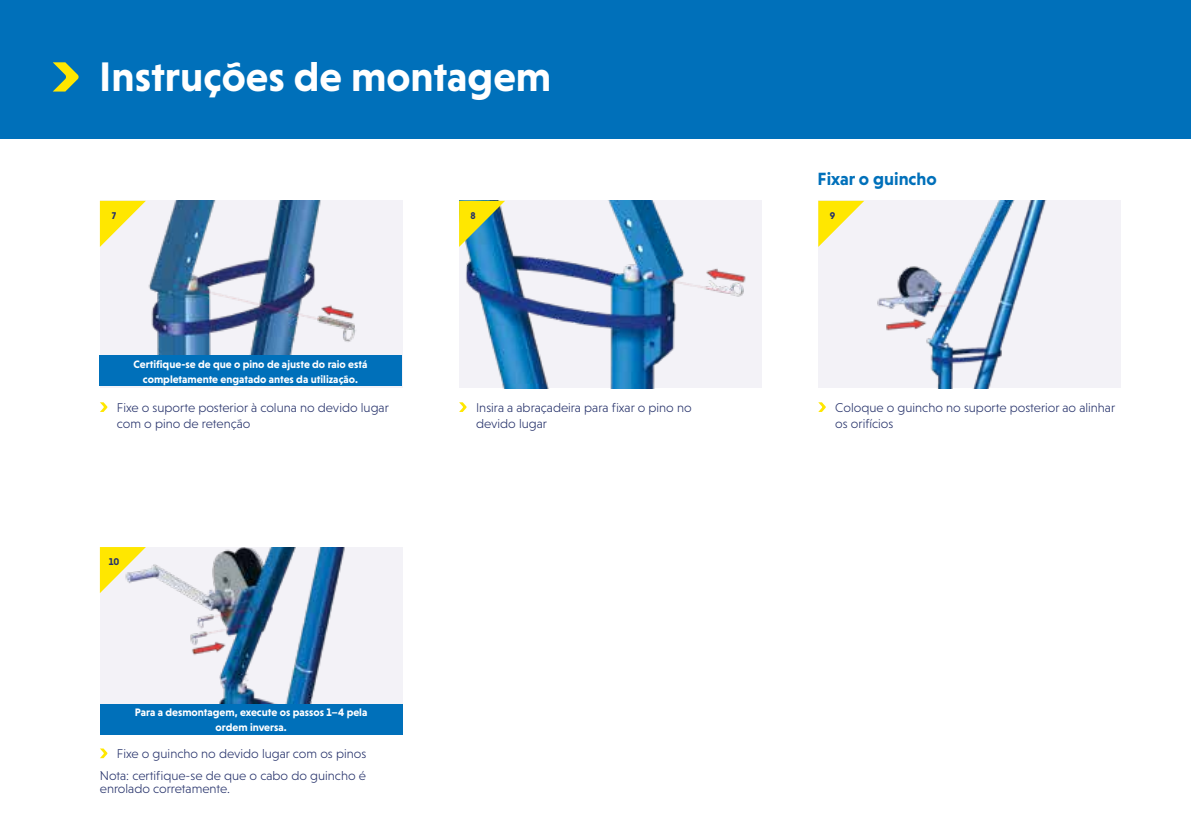
<style>
.page{position:relative;width:1191px;height:840px;background:#fff}
.page>*{position:absolute;margin:0;border:0;box-sizing:border-box;transform-origin:0 0}
.t1{font:700 42px "Niveau Grotesk";color:#fff}
.t2{font:700 18px "Niveau Grotesk";color:#0070ba}
.t3{font:300 13px/16px "Niveau Grotesk";color:#25316a}
.t4{font:700 11px/15px "Niveau Grotesk";color:#fff;text-align:center}
.t5{font:700 10px "Niveau Grotesk";color:#25316a}
</style>
<div class="page">
<div style="left:0;top:0;width:1191px;height:138px;background:#0070ba"></div>
<svg style="left:53px;top:62px;width:26px;height:29px"></svg>
<svg style="left:100px;top:748px;width:7px;height:9px"></svg>
<svg style="left:100px;top:402px;width:7px;height:10px"></svg>
<svg style="left:459px;top:402px;width:8px;height:10px"></svg>
<svg style="left:818px;top:402px;width:8px;height:10px"></svg>
<div style="left:100px;top:546px;width:302px;height:187px;background:#f3f2f7"></div>
<img style="left:146px;top:546px;width:223px;height:157px">
<img style="left:459px;top:201px;width:302px;height:187px">
<div style="left:818px;top:201px;width:302px;height:187px;background:#f3f2f7"></div>
<img style="left:877px;top:201px;width:169px;height:187px">
<div style="left:100px;top:201px;width:302px;height:187px;background:#f3f2f7"></div>
<img style="left:148px;top:201px;width:208px;height:154px">
<div style="left:100px;top:703px;width:302px;height:30px;background:#0070ba"></div>
<svg style="left:100px;top:546px;width:46px;height:46px"></svg>
<svg style="left:459px;top:201px;width:46px;height:46px"></svg>
<svg style="left:818px;top:201px;width:46px;height:46px"></svg>
<svg style="left:100px;top:201px;width:46px;height:46px"></svg>
<div style="left:99px;top:355px;width:303px;height:31px;background:#0070ba"></div>
<h1 class="t1" style="left:99px;top:52px;width:453px">Instruções de montagem</h1>
<h2 class="t2" style="left:817px;top:168px;width:121px">Fixar o guincho</h2>
<p class="t5" style="left:112px;top:209px;width:6px">7</p>
<p class="t5" style="left:470px;top:209px;width:7px">8</p>
<p class="t5" style="left:829px;top:209px;width:7px">9</p>
<p class="t4" style="left:134px;top:356px;width:235px">Certifique-se de que o pino de ajuste do raio está completamente engatado antes da utilização.</p>
<p class="t3" style="left:117px;top:399px;width:273px">Fixe o suporte posterior à coluna no devido lugar com o pino de retenção</p>
<p class="t3" style="left:476px;top:399px;width:217px">Insira a abraçadeira para fixar o pino no devido lugar</p>
<p class="t3" style="left:835px;top:399px;width:281px">Coloque o guincho no suporte posterior ao alinhar os orifícios</p>
<p class="t5" style="left:109px;top:555px;width:12px">10</p>
<p class="t4" style="left:135px;top:704px;width:234px">Para a desmontagem, execute os passos 1–4 pela ordem inversa.</p>
<p class="t3" style="left:100px;top:742px;width:268px;line-height:21.6px;text-align:right">Fixe o guincho no devido lugar com os pinos<br>Nota: certifique-se de que o cabo do guincho é</p>
<p class="t3" style="left:100px;top:779px;width:132px">enrolado corretamente.</p>
</div>
